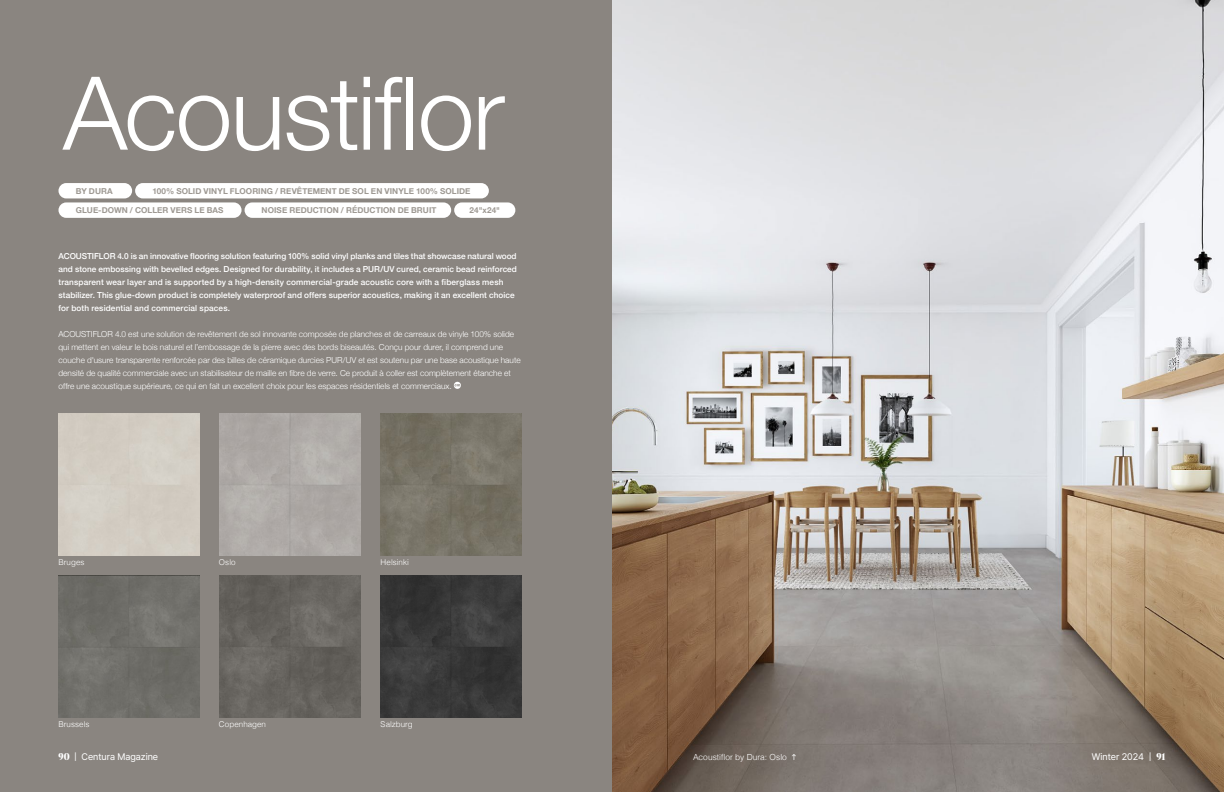
<style>
.page{position:relative;width:1224px;height:792px;background:#fff}
.page>*{position:absolute;margin:0;border:0;box-sizing:border-box;transform-origin:0 0}
.t1{font:300 102px "Helvetica Neue";letter-spacing:-.015em;color:#fff}
.t2{font:9.5px "Pretendard";color:#fff}
.t3{font:300 8.4px "Helvetica";letter-spacing:.005em;color:#fff}
.t4{font:300 8.2px/13px "Helvetica Neue";letter-spacing:.005em;color:#fff}
.t5{font:500 8.2px/13px "Helvetica Neue";letter-spacing:.005em;color:#fff}
.t6{font:700 8.2px "Helvetica Neue";letter-spacing:.005em;color:#9e9993}
.t7{font:300 8px "Helvetica";letter-spacing:.005em;color:#fff}
.s1{font-family:"Ivy Presto Headline";font-weight:700}
</style>
<div class="page">
<svg style="left:0;top:0;width:612px;height:792px;background:#827e78"></svg>
<div style="left:58px;top:183px;width:74px;height:15px;background:#fff;border-radius:8px"></div>
<div style="left:58px;top:202px;width:184px;height:16px;background:#fff;border-radius:8px"></div>
<div style="left:245px;top:202px;width:206px;height:16px;background:#fff;border-radius:8px"></div>
<div style="left:454px;top:202px;width:61px;height:16px;background:#fff;border-radius:8px"></div>
<div style="left:135px;top:183px;width:354px;height:15px;background:#fff;border-radius:8px"></div>
<img style="left:612px;top:0;width:612px;height:792px">
<img style="left:220px;top:413px;width:141px;height:142px">
<div style="left:58px;top:413px;width:142px;height:142px;background:#d3cdc3"></div>
<svg style="left:454px;top:382px;width:7px;height:7px"></svg>
<svg style="left:792px;top:754px;width:4px;height:6px"></svg>
<h1 class="t1" style="left:63px;top:31px;width:443px">Acoustiflor</h1>
<p class="t6" style="left:152px;top:184px;width:320px">100% SOLID VINYL FLOORING / REVÊTEMENT DE SOL EN VINYLE 100% SOLIDE</p>
<p class="t6" style="left:76px;top:184px;width:39px">BY DURA</p>
<p class="t6" style="left:76px;top:204px;width:149px">GLUE-DOWN / COLLER VERS LE BAS</p>
<p class="t6" style="left:262px;top:204px;width:176px">NOISE REDUCTION / RÉDUCTION DE BRUIT</p>
<p class="t6" style="left:470px;top:204px;width:32px">24"x24"</p>
<p class="t5" style="left:58px;top:249px;width:460px">ACOUSTIFLOR 4.0 is an innovative flooring solution featuring 100% solid vinyl planks and tiles that showcase natural wood and stone embossing with bevelled edges. Designed for durability, it includes a PUR/UV cured, ceramic bead reinforced transparent wear layer and is supported by a high-density commercial-grade acoustic core with a fiberglass mesh stabilizer. This glue-down product is completely waterproof and offers superior acoustics, making it an excellent choice for both residential and commercial spaces.</p>
<p class="t4" style="left:58px;top:327px;width:464px">ACOUSTIFLOR 4.0 est une solution de revêtement de sol innovante composée de planches et de carreaux de vinyle 100% solide qui mettent en valeur le bois naturel et l’embossage de la pierre avec des bords biseautés. Conçu pour durer, il comprend une couche d'usure transparente renforcée par des billes de céramique durcies PUR/UV et est soutenu par une base acoustique haute densité de qualité commerciale avec un stabilisateur de maille en fibre de verre. Ce produit à coller est complètement étanche et offre une acoustique supérieure, ce qui en fait un excellent choix pour les espaces résidentiels et commerciaux.</p>
<p class="t7" style="left:58px;top:555px;width:28px">Bruges</p>
<p class="t7" style="left:58px;top:718px;width:33px">Brussels</p>
<p class="t7" style="left:219px;top:555px;width:18px">Oslo</p>
<p class="t7" style="left:219px;top:718px;width:49px">Copenhagen</p>
<p class="t7" style="left:381px;top:555px;width:30px">Helsinki</p>
<p class="t7" style="left:381px;top:718px;width:34px">Salzburg</p>
<p class="t2" style="left:58px;top:750px;width:101px"><span class="s1">90</span> | Centura Magazine</p>
<p class="t2" style="left:1092px;top:750px;width:75px">Winter 2024 | <span class="s1">91</span></p>
<p class="t3" style="left:693px;top:750px;width:95px">Acoustiflor by Dura: Oslo</p>
</div>
